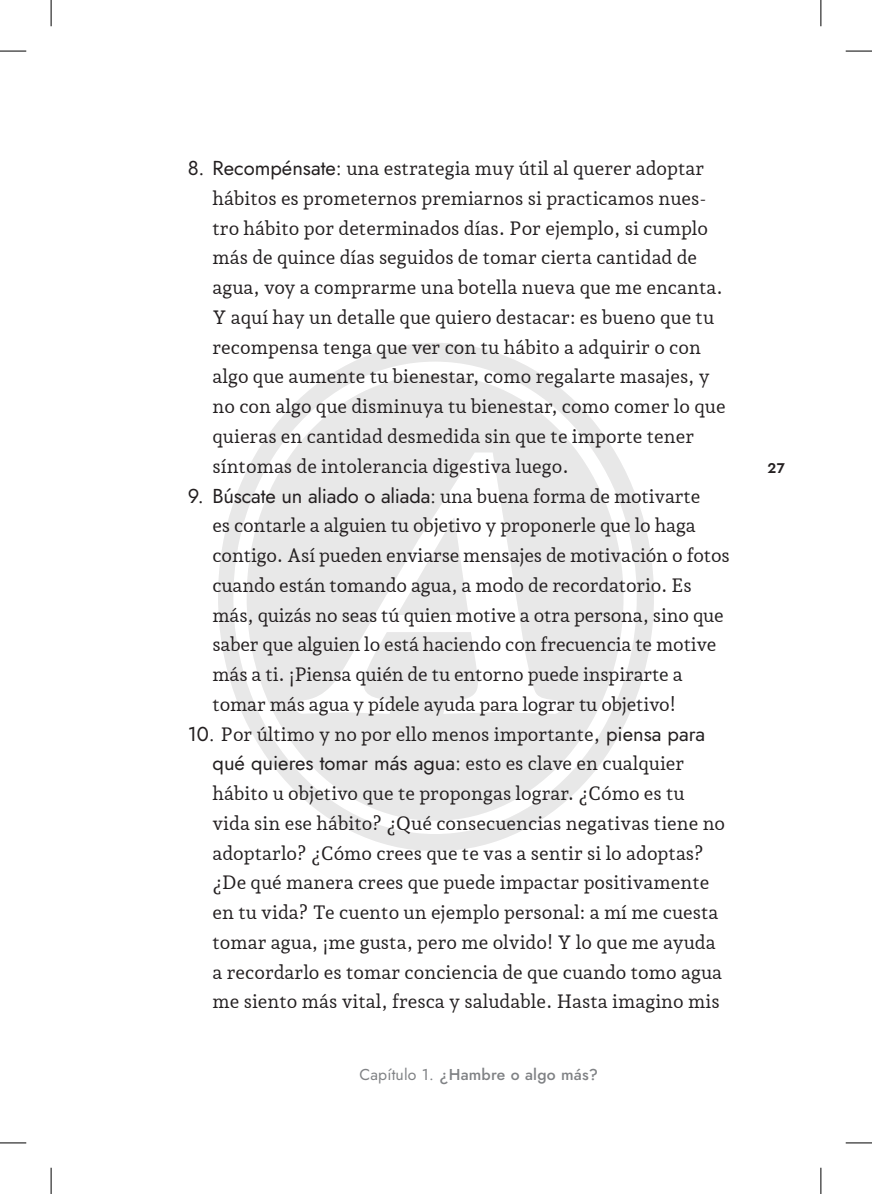
<style>
.page{position:relative;width:872px;height:1194px;background:#fff}
.page>*{position:absolute;margin:0;border:0;box-sizing:border-box;transform-origin:0 0}
.t1{font:20.12px "Jost";letter-spacing:-.01em;color:#231f20}
.t2{font:19.25px/29.8px "Andada Pro";color:#231f20}
.t3{font:500 15.75px "Jost";letter-spacing:.01em;color:#808285}
.t4{font:600 14px "Jost";color:#231f20}
.s1{font-family:"Jost";font-size:20.12px}
.s2{font-family:"Andada Pro";font-size:19.25px}
.s3{font-weight:400}
</style>
<div class="page">
<svg style="left:0;top:51px;width:26px;height:1px"></svg>
<svg style="left:845px;top:51px;width:26px;height:1px"></svg>
<svg style="left:0;top:1142px;width:26px;height:1px"></svg>
<svg style="left:845px;top:1142px;width:26px;height:1px"></svg>
<svg style="left:51px;top:0;width:1px;height:26px"></svg>
<svg style="left:51px;top:1167px;width:1px;height:26px"></svg>
<svg style="left:820px;top:0;width:1px;height:26px"></svg>
<svg style="left:820px;top:1167px;width:1px;height:26px"></svg>
<svg style="left:218px;top:343px;width:435px;height:508px"></svg>
<svg style="left:246px;top:375px;width:377px;height:445px;fill:#e8e8e8"></svg>
<svg style="left:397px;top:517px;width:71px;height:98px"></svg>
<p class="t2" style="left:212px;top:154px;width:514px;text-indent:-25px"><span class="s1">8. Recompénsate:</span> una estrategia muy útil al querer adoptar hábitos es prometernos premiarnos si practicamos nues&shy;tro hábito por determinados días. Por ejemplo, si cumplo más de quince días seguidos de tomar cierta cantidad de agua, voy a comprarme una botella nueva que me encanta.<br>Y aquí hay un detalle que quiero destacar: es bueno que tu recompensa tenga que ver con tu hábito a adquirir o con algo que aumente tu bienestar, como regalarte masajes, y no con algo que disminuya tu bienestar, como comer lo que quieras en cantidad desmedida sin que te importe tener síntomas de intolerancia digestiva luego.</p>
<p class="t1" style="left:187px;top:482px;width:514px">9. Búscate un aliado o aliada: <span class="s2">una buena forma de motivarte</span></p>
<p class="t2" style="left:212px;top:511px;width:518px">es contarle a alguien tu objetivo y proponerle que lo haga contigo. Así pueden enviarse mensajes de motivación o fotos cuando están tomando agua, a modo de recordatorio. Es más, quizás no seas tú quien motive a otra persona, sino que saber que alguien lo está haciendo con frecuencia te motive más a ti. ¡Piensa quién de tu entorno puede inspirarte a tomar más agua y pídele ayuda para lograr tu objetivo!</p>
<p class="t2" style="left:187px;top:719px;width:519px"><span class="s1">10.</span> Por último y no por ello menos importante, <span class="s1">piensa para</span></p>
<p class="t1" style="left:212px;top:749px;width:473px">qué quieres tomar más agua: <span class="s2">esto es clave en cualquier</span></p>
<p class="t2" style="left:212px;top:778px;width:514px">hábito u objetivo que te propongas lograr. ¿Cómo es tu vida sin ese hábito? ¿Qué consecuencias negativas tiene no adoptarlo? ¿Cómo crees que te vas a sentir si lo adoptas? ¿De qué manera crees que puede impactar positivamente en tu vida? Te cuento un ejemplo personal: a mí me cuesta tomar agua, ¡me gusta, pero me olvido! Y lo que me ayuda a recordarlo es tomar conciencia de que cuando tomo agua me siento más vital, fresca y saludable. Hasta imagino mis</p>
<p class="t3" style="left:359px;top:1064px;width:240px"><span class="s3">Capítulo 1.</span> ¿Hambre o algo más?</p>
<p class="t4" style="left:767px;top:458px;width:19px">27</p>
</div>
